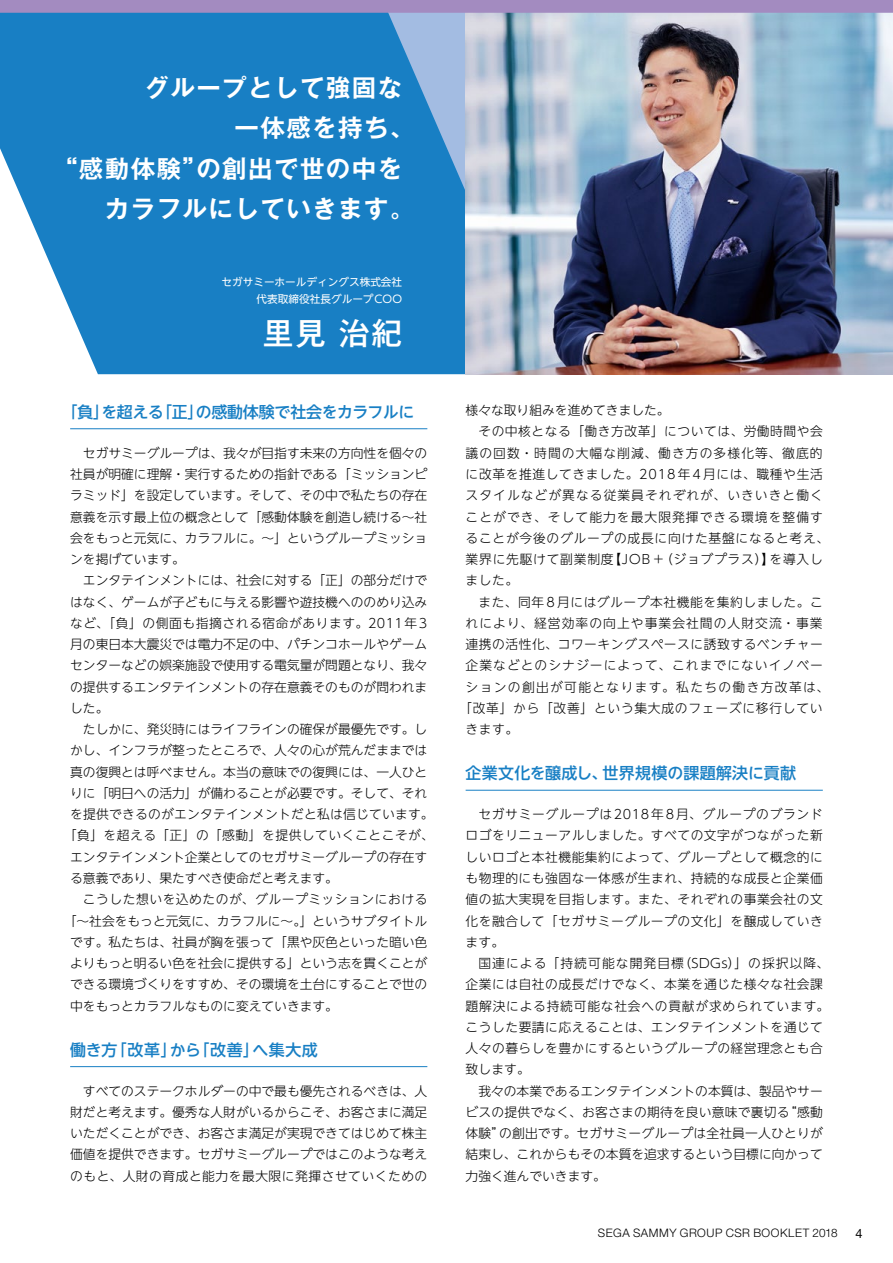
<style>
.page{position:relative;width:893px;height:1263px;background:#fff}
.page>*{position:absolute;margin:0;border:0;box-sizing:border-box;transform-origin:0 0}
.t1{font:500 30.75px "Gothic MB101 Pro";color:#fff}
.t2{font:700 24.45px/40.3px "Gothic MB101 Pro De";letter-spacing:.06em;color:#fff}
.トップメッセージ見出し青{font:500 15.9px "UD Shin Go NT Pro";letter-spacing:-.01em;color:#187fc4}
.トップメッセージ見出し青-2{font:500 15.9px "UD Shin Go NT Pro";letter-spacing:.02em;color:#187fc4}
.トップメッセージ見出し青-3{font:500 15.9px "UD Shin Go NT Pro";letter-spacing:.035em;color:#187fc4}
.t3{font:300 12.75px/21.3px "UD Shin Go NT Pro";letter-spacing:.04em;color:#000;text-align:justify}
.t4{font:300 12.75px "UD Shin Go NT Pro";color:#000}
.t5{font:300 12.75px/21.3px "UD Shin Go NT Pro";letter-spacing:.06em;color:#000}
.t6{font:300 12.75px "UD Shin Go NT Pro";letter-spacing:.02em;color:#000}
.t7{font:300 12.75px "UD Shin Go NT Pro";letter-spacing:.085em;color:#000}
.t8{font:300 12.75px "UD Shin Go NT Pro";letter-spacing:.08em;color:#000}
.t9{font:300 12.75px "UD Shin Go NT Pro";letter-spacing:.105em;color:#000}
.t10{font:12.75px "Helvetica Neue LT Pro";color:#000}
.t11{font:300 11.7px "Helvetica Neue LT Pro";letter-spacing:.045em;color:#000}
.t12{font:10.65px "UD Shin Go NT Pro";color:#fff}
</style>
<div class="page">
<svg style="left:0;top:13px;width:466px;height:361px;background:#2988c8"></svg>
<svg style="left:383px;top:13px;width:83px;height:242px;background:#4894ce"></svg>
<img style="left:466px;top:13px;width:427px;height:361px">
<hr style="left:70px;top:428px;width:357px;height:1px;background:#187fc4">
<hr style="left:70px;top:1066px;width:357px;height:1px;background:#187fc4">
<hr style="left:466px;top:790px;width:357px;height:1px;background:#187fc4">
<div style="left:0;top:0;width:893px;height:13px;background:#a38bc0"></div>
<p class="t2" style="left:145px;top:65px;width:259px">グループとして強固な</p>
<p class="t2" style="left:234px;top:105px;width:181px">一体感を持ち、</p>
<p class="t2" style="left:105px;top:145px;width:311px;text-indent:-52px">“感動体験”の創出で世の中をカラフルにしていきます。</p>
<p class="t12" style="left:221px;top:273px;width:182px">セガサミーホールディングス株式会社</p>
<p class="t12" style="left:257px;top:290px;width:147px">代表取締役社長グループCOO</p>
<p class="t1" style="left:263px;top:308px;width:141px">里見 治紀</p>
<p class="トップメッセージ見出し青" style="left:62px;top:399px;width:354px">「負」を超える「正」の感動体験で社会をカラフルに</p>
<p class="t3" style="left:70px;top:442px;width:359px;text-indent:13px">セガサミーグループは、我々が目指す未来の方向性を個々の社員が明確に理解・実行するための指針である「ミッションピラミッド」を設定しています。そして、その中で私たちの存在意義を示す最上位の概念として「感動体験を創造し続ける〜社会をもっと元気に、カラフルに。〜」というグループミッションを掲げています。</p>
<p class="t3" style="left:70px;top:569px;width:359px;text-indent:13px">エンタテインメントには、社会に対する「正」の部分だけではなく、ゲームが子どもに与える影響や遊技機へののめり込みなど、「負」の側面も指摘される宿命があります。2011年3月の東日本大震災では電力不足の中、パチンコホールやゲームセンターなどの娯楽施設で使用する電気量が問題となり、我々の提供するエンタテインメントの存在意義そのものが問われました。</p>
<p class="t4" style="left:83px;top:719px;width:346px">たしかに、発災時にはライフラインの確保が最優先です。し</p>
<p class="t4" style="left:70px;top:740px;width:359px">かし、インフラが整ったところで、人々の心が荒んだままでは</p>
<p class="t4" style="left:70px;top:761px;width:359px">真の復興とは呼べません。本当の意味での復興には、一人ひと</p>
<p class="t4" style="left:70px;top:783px;width:359px">りに「明日への活力」が備わることが必要です。そして、それ</p>
<p class="t6" style="left:70px;top:804px;width:365px">を提供できるのがエンタテインメントだと私は信じています。</p>
<p class="t3" style="left:64px;top:824px;width:372px">「負」を超える「正」の「感動」を提供していくことこそが、</p>
<p class="t4" style="left:70px;top:846px;width:359px">エンタテインメント企業としてのセガサミーグループの存在す</p>
<p class="t4" style="left:70px;top:868px;width:269px">る意義であり、果たすべき使命だと考えます。</p>
<p class="t3" style="left:83px;top:888px;width:346px">こうした想いを込めたのが、グループミッションにおける</p>
<p class="t4" style="left:64px;top:910px;width:365px">「〜社会をもっと元気に、カラフルに〜。」というサブタイトル</p>
<p class="t4" style="left:70px;top:931px;width:359px">です。私たちは、社員が胸を張って「黒や灰色といった暗い色</p>
<p class="t4" style="left:70px;top:953px;width:359px">よりもっと明るい色を社会に提供する」という志を貫くことが</p>
<p class="t4" style="left:70px;top:974px;width:359px">できる環境づくりをすすめ、その環境を土台にすることで世の</p>
<p class="t4" style="left:70px;top:995px;width:269px">中をもっとカラフルなものに変えていきます。</p>
<p class="トップメッセージ見出し青-3" style="left:70px;top:1037px;width:249px">働き方「改革」から「改善」へ集大成</p>
<p class="t3" style="left:70px;top:1080px;width:359px;text-indent:13px">すべてのステークホルダーの中で最も優先されるべきは、人財だと考えます。優秀な人財がいるからこそ、お客さまに満足いただくことができ、お客さま満足が実現できてはじめて株主価値を提供できます。セガサミーグループではこのような考えのもと、人財の育成と能力を最大限に発揮させていくための</p>
<p class="t4" style="left:466px;top:400px;width:206px">様々な取り組みを進めてきました。</p>
<p class="t5" style="left:466px;top:420px;width:365px;text-indent:13px">その中核となる「働き方改革」については、労働時間や会議の回数・時間の大幅な削減、働き方の多様化等、徹底的に改革を推進してきました。2018年4月には、職種や生活スタイルなどが異なる従業員それぞれが、いきいきと働くことができ、そして能力を最大限発揮できる環境を整備することが今後のグループの成長に向けた基盤になると考え、業界に先駆けて副業制度【JOB＋（ジョブプラス）】を導入しました。</p>
<p class="t3" style="left:478px;top:591px;width:346px">また、同年8月にはグループ本社機能を集約しました。こ</p>
<p class="t7" style="left:466px;top:613px;width:359px">れにより、経営効率の向上や事業会社間の人財交流・事業</p>
<p class="t3" style="left:466px;top:633px;width:359px">連携の活性化、コワーキングスペースに誘致するベンチャー</p>
<p class="t8" style="left:466px;top:655px;width:359px">企業などとのシナジーによって、これまでにないイノベー</p>
<p class="t9" style="left:466px;top:676px;width:365px">ションの創出が可能となります。私たちの働き方改革は、</p>
<p class="t5" style="left:459px;top:697px;width:365px">「改革」から「改善」という集大成のフェーズに移行してい</p>
<p class="t3" style="left:466px;top:718px;width:54px">きます。</p>
<p class="トップメッセージ見出し青-2" style="left:466px;top:760px;width:332px">企業文化を醸成し、世界規模の課題解決に貢献</p>
<p class="t3" style="left:466px;top:803px;width:359px;text-indent:13px">セガサミーグループは2018年8月、グループのブランドロゴをリニューアルしました。すべての文字がつながった新しいロゴと本社機能集約によって、グループとして概念的にも物理的にも強固な一体感が生まれ、持続的な成長と企業価値の拡大実現を目指します。また、それぞれの事業会社の文化を融合して「セガサミーグループの文化」を醸成していきます。</p>
<p class="t3" style="left:466px;top:952px;width:365px;text-align:left;text-indent:13px">国連による「持続可能な開発目標（SDGs）」の採択以降、企業には自社の成長だけでなく、本業を通じた様々な社会課題解決による持続可能な社会への貢献が求められています。こうした要請に応えることは、エンタテインメントを通じて人々の暮らしを豊かにするというグループの経営理念とも合致します。</p>
<p class="t3" style="left:466px;top:1080px;width:359px;text-indent:13px">我々の本業であるエンタテインメントの本質は、製品やサービスの提供でなく、お客さまの期待を良い意味で裏切る“感動体験”の創出です。セガサミーグループは全社員一人ひとりが結束し、これからもその本質を追求するという目標に向かって力強く進んでいきます。</p>
<p class="t11" style="left:598px;top:1226px;width:241px">SEGA SAMMY GROUP CSR BOOKLET 2018</p>
<p class="t10" style="left:855px;top:1225px;width:9px">4</p>
</div>
